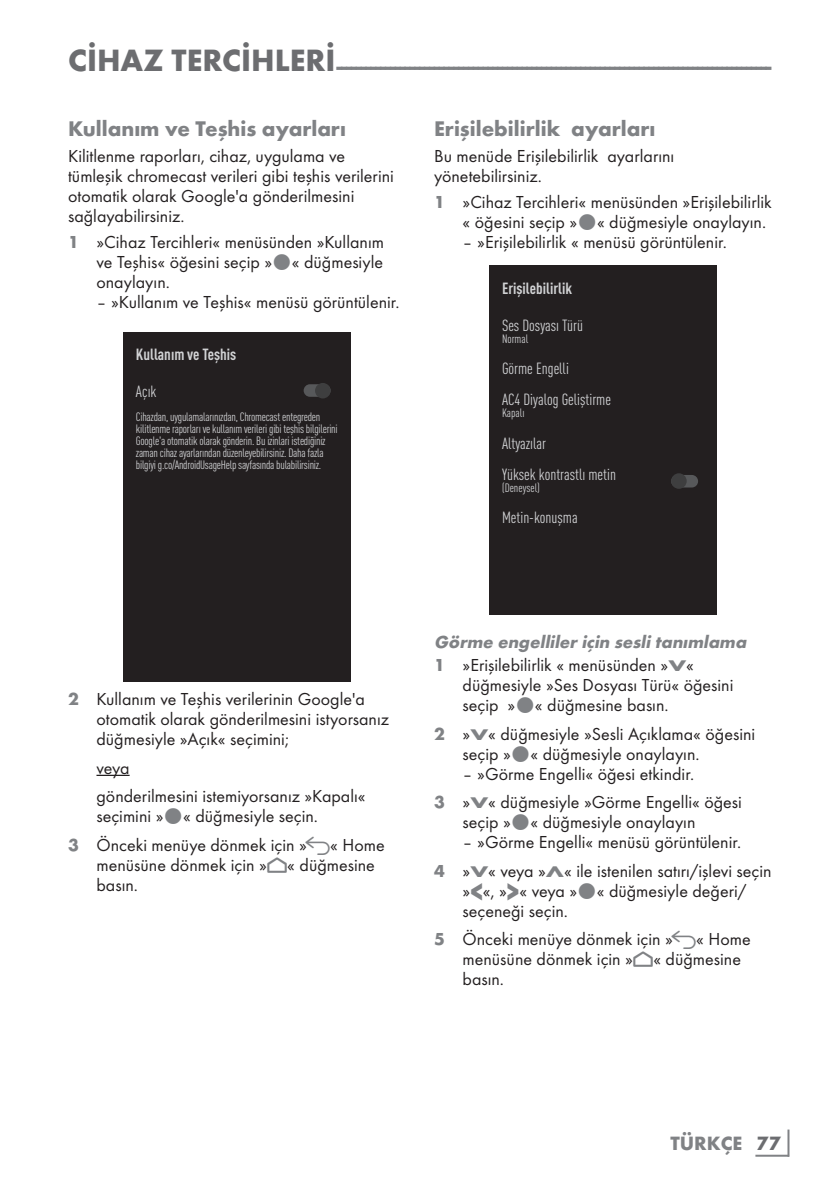
<style>
.page{position:relative;width:840px;height:1191px;background:#fff}
.page>*{position:absolute;margin:0;border:0;box-sizing:border-box;transform-origin:0 0}
.t1{font:700 24px "Futura TOT";color:#808285}
.t2{font:700 22px "Futura TOT";color:#808285}
.t3{font:700 20px "Futura TOT";color:#808285}
.t4{font:18px/20px "Futura TOT Boo";color:#231f20}
.t5{font:italic 700 18px "Futura TOT";color:#808285}
.t6{font:condensed 16px/31.4px "DIN Pro";color:#d1d2d4}
.t7{font:700 condensed 16px "DIN Pro";color:#d1d2d4}
.t8{font:condensed 12px/12px "DIN Pro";letter-spacing:-.02em;color:#d1d2d4}
.t9{font:condensed 12px "DIN Pro";color:#d1d2d4}
.s1{font-size:32px;color:#6c6d70}
.s2{font-family:"Futura TOT";font-weight:700;color:#808285}
.s3{font-family:"Arcelik TS9 Android";font-size:20px;color:#808285}
.s4{font-family:"Arcelik TS9 Android";font-size:24px;color:#808285}
.s5{font-family:"Futura TOT";font-weight:700;font-size:16px;color:#808285}
.s6{font-family:"Futura TOT";font-weight:700;font-size:27.2px;color:#808285}
.s7{color:#6c6d70}
</style>
<div class="page">
<hr style="left:787px;top:1129px;width:2px;height:27px;background:#808285">
<hr style="left:755px;top:1154px;width:33px;height:2px;background:#808285">
<hr style="left:96px;top:774px;width:33px;height:2px;background:#231f20">
<div style="left:123px;top:332px;width:227px;height:350px;background:#231f20"></div>
<div style="left:303px;top:384px;width:27px;height:13px;background:#57585a;border-radius:6px"></div>
<div style="left:315px;top:383px;width:15px;height:15px;background:#3e3e3f;border-radius:50%"></div>
<div style="left:489px;top:265px;width:227px;height:350px;background:#231f20"></div>
<div style="left:670px;top:475px;width:27px;height:12px;background:#57585a;border-radius:6px"></div>
<div style="left:670px;top:473px;width:16px;height:16px;background:#3e3e3f;border-radius:50%"></div>
<h1 class="t1" style="left:68px;top:51px;width:704px"><span class="s1">CİHAZ TERCİHLERİ</span>-----------------------------------------------------------------------------------------</h1>
<p class="t2" style="left:68px;top:115px;width:279px">Kullanım ve Teşhis ayarları</p>
<p class="t4" style="left:68px;top:146px;width:327px">Kilitlenme raporları, cihaz, uygulama ve tümleşik chromecast verileri gibi teşhis verilerini otomatik olarak Google'a gönderilmesini sağlayabilirsiniz.</p>
<p class="t4" style="left:96px;top:232px;width:289px;text-align:justify;text-indent:-28px"><span class="s2">1</span> »Cihaz Tercihleri« menüsünden »Kullanım ve Teşhis« öğesini seçip » « düğmesiyle onaylayın.</p>
<p class="t4" style="left:96px;top:292px;width:304px">– »Kullanım ve Teşhis« menüsü görüntülenir.</p>
<p class="t7" style="left:136px;top:342px;width:102px">Kullanım ve Teşhis</p>
<p class="t6" style="left:136px;top:375px;width:22px">Açık</p>
<p class="t8" style="left:136px;top:409px;width:203px">Cihazdan, uygulamalarınızdan, Chromecast entegreden kilitlenme raporları ve kullanım verileri gibi teşhis bilgilerini Google'a otomatik olarak gönderin. Bu izinlari istediğiniz zaman cihaz ayarlarından düzenleyebilirsiniz. Daha fazla bilgiyi g.co/AndroidUsageHelp sayfasında bulabilirsiniz.</p>
<p class="t2" style="left:434px;top:115px;width:222px">Erişilebilirlik ayarları</p>
<p class="t4" style="left:434px;top:146px;width:241px">Bu menüde Erişilebilirlik ayarlarını yönetebilirsiniz.</p>
<p class="t4" style="left:462px;top:192px;width:310px;text-indent:-28px"><span class="s2">1</span> »Cihaz Tercihleri« menüsünden »Erişilebilirlik « öğesini seçip » « düğmesiyle onaylayın.</p>
<p class="t4" style="left:462px;top:232px;width:265px">– »Erişilebilirlik « menüsü görüntülenir.</p>
<p class="t7" style="left:501px;top:276px;width:71px">Erişilebilirlik</p>
<p class="t6" style="left:501px;top:308px;width:82px">Ses Dosyası Türü</p>
<p class="t8" style="left:501px;top:331px;width:28px">Normal</p>
<p class="t6" style="left:501px;top:351px;width:110px">Görme Engelli<br>AC4 Diyalog Geliştirme</p>
<p class="t8" style="left:501px;top:406px;width:24px">Kapalı</p>
<p class="t6" style="left:501px;top:426px;width:115px">Altyazılar<br>Yüksek kontrastlı metin</p>
<p class="t9" style="left:501px;top:479px;width:39px">(Deneysel)</p>
<p class="t6" style="left:501px;top:501px;width:77px">Metin-konuşma</p>
<p class="t4" style="left:96px;top:689px;width:294px;text-indent:-28px"><span class="s2">2</span> Kullanım ve Teşhis verilerinin Google'a otomatik olarak gönderilmesini istyorsanız düğmesiyle »Açık« seçimini;</p>
<p class="t4" style="left:96px;top:753px;width:270px;line-height:28.6px">veya<br>gönderilmesini istemiyorsanız »Kapalı«</p>
<p class="t4" style="left:68px;top:801px;width:318px;line-height:28.6px;text-indent:28px">seçimini » « düğmesiyle seçin.<br><span class="s2">3</span> Önceki menüye dönmek için » <span class="s3">r</span>« Home</p>
<p class="t4" style="left:96px;top:854px;width:280px">menüsüne dönmek için »<span class="s4">p</span>« düğmesine basın.</p>
<p class="t5" style="left:434px;top:631px;width:317px">Görme engelliler için sesli tanımlama</p>
<p class="t4" style="left:462px;top:655px;width:272px;text-indent:-28px"><span class="s2">1</span> »Erişilebilirlik « menüsünden »<span class="s5">V</span>« düğmesiyle »Ses Dosyası Türü« öğesini seçip » « düğmesine basın.</p>
<p class="t4" style="left:462px;top:723px;width:294px;text-indent:-28px"><span class="s2">2</span> »<span class="s5">V</span>« düğmesiyle »Sesli Açıklama« öğesini seçip » « düğmesiyle onaylayın.</p>
<p class="t4" style="left:434px;top:759px;width:309px;line-height:28.6px;text-indent:28px">– »Görme Engelli« öğesi etkindir.<br><span class="s2">3</span> »<span class="s5">V</span>« düğmesiyle »Görme Engelli« öğesi</p>
<p class="t4" style="left:462px;top:812px;width:234px">seçip » « düğmesiyle onaylayın</p>
<p class="t4" style="left:434px;top:828px;width:339px;line-height:28.6px;text-align:center">– »Görme Engelli« menüsü görüntülenir.<br><span class="s2">4</span> »<span class="s5">V</span>« veya »<span class="s5">Λ</span>« ile istenilen satırı/işlevi seçin</p>
<p class="t4" style="left:462px;top:880px;width:285px">»<span class="s6">&lt;</span>«, »<span class="s6">&gt;</span>« veya » « düğmesiyle değeri/ seçeneği seçin.</p>
<p class="t4" style="left:462px;top:929px;width:289px;text-indent:-28px"><span class="s2">5</span> Önceki menüye dönmek için » <span class="s3">r</span>« Home menüsüne dönmek için »<span class="s4">p</span>« düğmesine basın.</p>
<p class="t3" style="left:670px;top:1131px;width:112px">TÜRKÇE <span class="s7">77</span></p>
</div>
